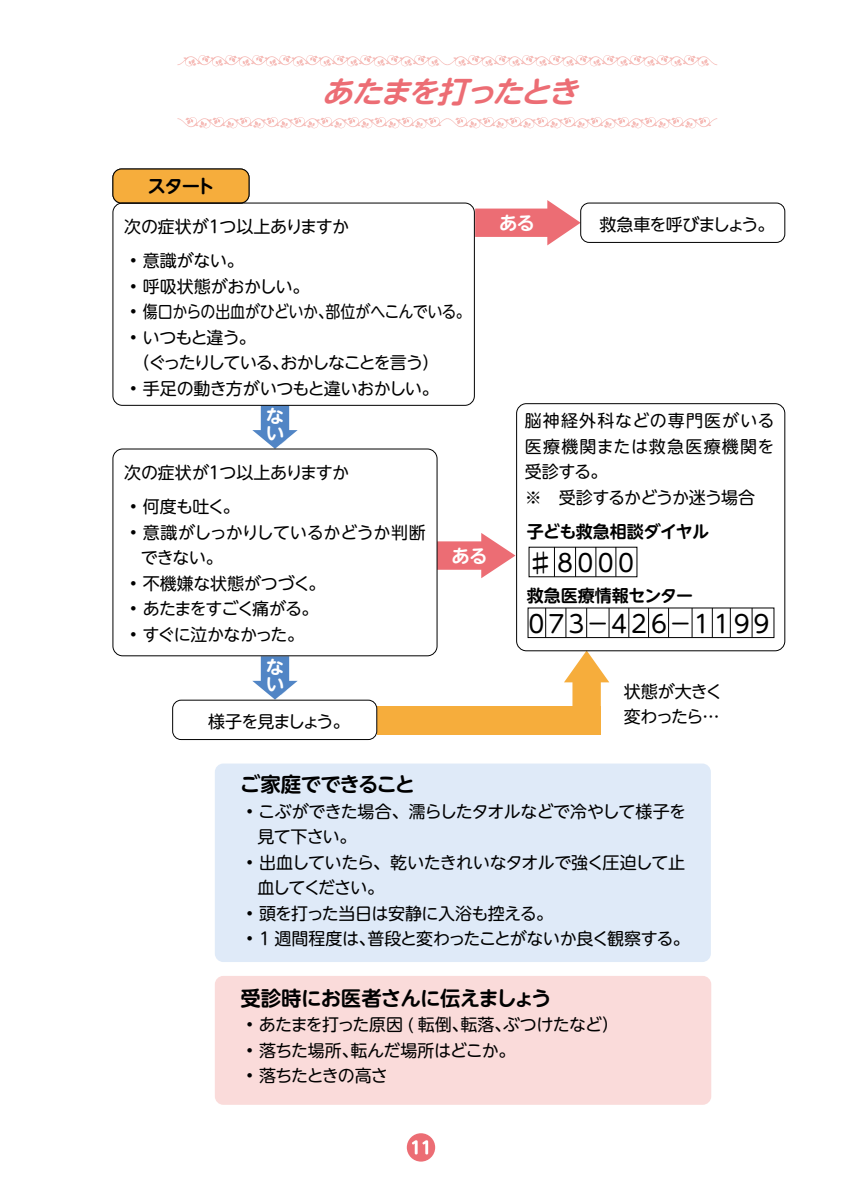
<style>
.page{position:relative;width:842px;height:1191px;background:#fff}
.page>*{position:absolute;margin:0;border:0;box-sizing:border-box;transform-origin:0 0}
.t1{font:italic 700 29.6px "UD Shin M Go Pro De";color:#ec6d74;scale:1.04 1}
.t2{font:24px "UD Shin M Go Pro";letter-spacing:-.17em;color:#000}
.t3{font:700 20.4px "UD Shin M Go Pro De";letter-spacing:-.04em;color:#000}
.t4{font:700 18.4px/17.2px "UD Shin M Go Pro De";color:#fff}
.t5{font:700 18.4px "UD Shin M Go Pro De";color:#000}
.t6{font:17px/25.6px "UD Shin M Go Pro";letter-spacing:-.035em;color:#000}
.t7{font:17px "UD Shin M Go Pro";letter-spacing:-.01em;color:#000}
.t8{font:17px/25.6px "UD Shin M Go Pro";letter-spacing:.03em;color:#000}
.t9{font:17px/25.6px "UD Shin M Go Pro";letter-spacing:-.06em;color:#000}
.t10{font:17px/25.6px "UD Shin M Go Pro";letter-spacing:-.07em;color:#000}
.t11{font:17px "UD Shin M Go Pro";letter-spacing:-.08em;color:#000}
.t12{font:700 17px "UD Shin M Go Pro De";letter-spacing:-.025em;color:#000}
.t13{font:700 17px "UD Shin M Go Pro De";color:#000}
.t14{font:17px "UD Shin M Go Pro";letter-spacing:-.065em;color:#000}
</style>
<div class="page">
<div style="left:407px;top:1133px;width:28px;height:28px;background:#ec6d74;border-radius:50%"></div>
<svg style="left:412px;top:1140px;width:16px;height:14px"></svg>
<svg style="left:438px;top:533px;width:77px;height:45px"></svg>
<svg style="left:564px;top:652px;width:45px;height:54px"></svg>
<svg style="left:177px;top:117px;width:540px;height:12px"></svg>
<svg style="left:177px;top:55px;width:540px;height:12px"></svg>
<svg style="left:516px;top:403px;width:270px;height:249px"></svg>
<div style="left:215px;top:763px;width:496px;height:199px;background:#dfeaf8;border-radius:9px"></div>
<svg style="left:252px;top:406px;width:46px;height:42px"></svg>
<div style="left:113px;top:169px;width:136px;height:34px;background:#f6ad3c;border-radius:9px"></div>
<div style="left:112px;top:169px;width:137px;height:34px;border:1px solid #000;border-radius:9px"></div>
<div style="left:215px;top:976px;width:496px;height:128px;background:#fadbda;border-radius:9px"></div>
<svg style="left:112px;top:448px;width:326px;height:209px"></svg>
<svg style="left:475px;top:200px;width:311px;height:45px"></svg>
<svg style="left:112px;top:202px;width:363px;height:204px"></svg>
<div style="left:377px;top:706px;width:224px;height:28px;background:#f6ad3c"></div>
<svg style="left:172px;top:656px;width:206px;height:84px"></svg>
<div style="left:527px;top:607px;width:247px;height:31px;border:1px solid #000"></div>
<hr style="left:554px;top:547px;width:1px;height:30px;background:#000">
<hr style="left:575px;top:547px;width:1px;height:30px;background:#000">
<hr style="left:595px;top:547px;width:1px;height:30px;background:#000">
<hr style="left:615px;top:547px;width:1px;height:30px;background:#000">
<svg style="left:545px;top:608px;width:1px;height:29px"></svg>
<svg style="left:565px;top:608px;width:1px;height:29px"></svg>
<svg style="left:586px;top:608px;width:1px;height:29px"></svg>
<svg style="left:608px;top:608px;width:1px;height:29px"></svg>
<svg style="left:628px;top:608px;width:1px;height:29px"></svg>
<svg style="left:648px;top:608px;width:1px;height:29px"></svg>
<svg style="left:668px;top:608px;width:1px;height:29px"></svg>
<svg style="left:691px;top:608px;width:1px;height:29px"></svg>
<svg style="left:712px;top:608px;width:1px;height:29px"></svg>
<svg style="left:730px;top:608px;width:1px;height:29px"></svg>
<svg style="left:751px;top:608px;width:1px;height:29px"></svg>
<h1 class="t1" style="left:322px;top:68px;width:259px">あたまを打ったとき</h1>
<p class="t5" style="left:147px;top:171px;width:69px">スタート</p>
<p class="t7" style="left:124px;top:213px;width:226px">次の症状が１つ以上ありますか</p>
<p class="t6" style="left:130px;top:247px;width:115px">• 意識がない。</p>
<p class="t7" style="left:130px;top:272px;width:181px">• 呼吸状態がおかしい。</p>
<p class="t6" style="left:130px;top:298px;width:342px">• 傷口からの出血がひどいか、部位がへこんでいる。</p>
<p class="t10" style="left:124px;top:323px;width:316px;text-indent:6px">• いつもと違う。<br>　（ぐったりしている、おかしなことを言う）</p>
<p class="t6" style="left:130px;top:374px;width:310px">• 手足の動き方がいつもと違いおかしい。</p>
<p class="t4" style="left:499px;top:213px;width:37px">ある</p>
<p class="t6" style="left:599px;top:211px;width:177px">救急車を呼びましょう。</p>
<p class="t4" style="left:266px;top:406px;width:19px">ない</p>
<p class="t7" style="left:124px;top:459px;width:226px">次の症状が１つ以上ありますか</p>
<p class="t6" style="left:130px;top:493px;width:112px">• 何度も吐く。</p>
<p class="t6" style="left:141px;top:518px;width:286px;text-indent:-11px">• 意識がしっかりしているかどうか判断できない。</p>
<p class="t7" style="left:130px;top:569px;width:197px">• 不機嫌な状態がつづく。</p>
<p class="t11" style="left:130px;top:595px;width:190px">• あたまをすごく痛がる。</p>
<p class="t6" style="left:130px;top:620px;width:176px">• すぐに泣かなかった。</p>
<p class="t4" style="left:266px;top:657px;width:19px">ない</p>
<p class="t14" style="left:208px;top:707px;width:143px">様子を見ましょう。</p>
<p class="t4" style="left:452px;top:546px;width:37px">ある</p>
<p class="t8" style="left:525px;top:407px;width:251px">脳神経外科などの専門医がいる医療機関または救急医療機関を受診する。<br>※　受診するかどうか迷う場合</p>
<p class="t12" style="left:527px;top:518px;width:184px">子ども救急相談ダイヤル</p>
<h2 class="t2" style="left:528px;top:543px;width:111px">♯ ８０００</h2>
<h2 class="t2" style="left:525px;top:604px;width:250px">０７３－４２６－１１９９</h2>
<p class="t13" style="left:527px;top:582px;width:168px">救急医療情報センター</p>
<p class="t6" style="left:624px;top:677px;width:100px">状態が大きく変わったら…</p>
<p class="t3" style="left:240px;top:768px;width:177px">ご家庭でできること</p>
<p class="t6" style="left:257px;top:797px;width:430px;text-indent:-11px">• こぶができた場合、濡らしたタオルなどで冷やして様子を見て下さい。</p>
<p class="t9" style="left:257px;top:848px;width:429px;text-indent:-11px">• 出血していたら、乾いたきれいなタオルで強く圧迫して止血してください。</p>
<p class="t6" style="left:246px;top:899px;width:308px">• 頭を打った当日は安静に入浴も控える。</p>
<p class="t6" style="left:246px;top:925px;width:445px">• 1 週間程度は、普段と変わったことがないか良く観察する。</p>
<p class="t3" style="left:240px;top:981px;width:313px">受診時にお医者さんに伝えましょう</p>
<p class="t6" style="left:246px;top:1011px;width:374px">• あたまを打った原因 ( 転倒、転落、ぶつけたなど）</p>
<p class="t6" style="left:246px;top:1036px;width:271px">• 落ちた場所、転んだ場所はどこか。</p>
<p class="t9" style="left:246px;top:1062px;width:143px">• 落ちたときの高さ</p>
</div>
